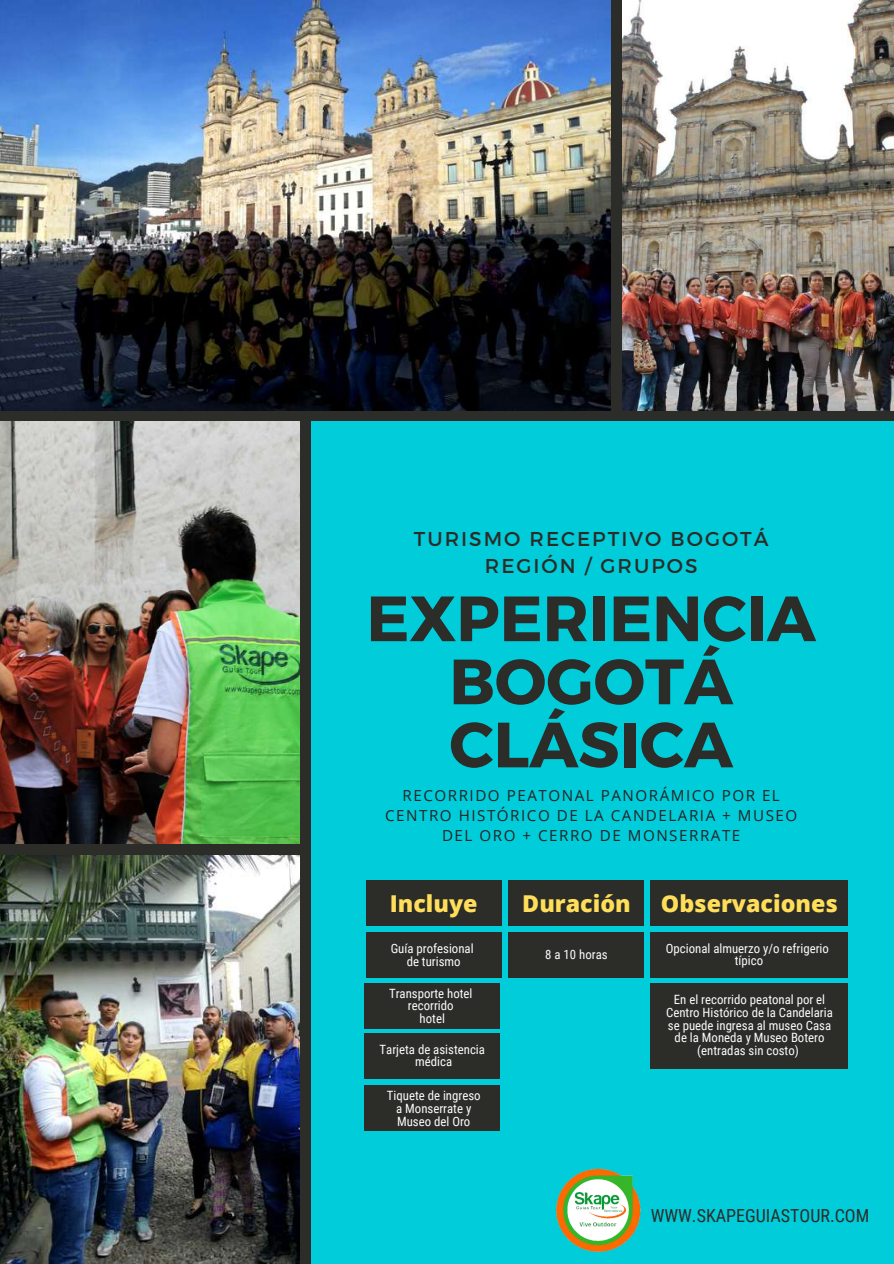
<style>
.page{position:relative;width:894px;height:1264px;background:#fff}
.page>*{position:absolute;margin:0;border:0;box-sizing:border-box;transform-origin:0 0}
.t1{font:700 63.75px/63px "Montserrat";color:#2c2c29;text-align:center}
.t2{font:800 23.25px "Open Sans";color:#ffde59}
.t3{font:19.95px/27px "Montserrat";letter-spacing:.1em;color:#2c2c29;text-align:center}
.t4{font:18px "Roboto Condensed";color:#2c2c29}
.t5{font:15.15px/20.2px "Open Sans";letter-spacing:.1em;color:#232425;text-align:center}
.t6{font:12.75px/12.8px "Roboto Condensed";color:#fcfcfc;text-align:center}
</style>
<div class="page">
<div style="left:0;top:0;width:893px;height:1263px;background:#2c2c29"></div>
<img style="left:0;top:0;width:610px;height:410px">
<img style="left:622px;top:0;width:271px;height:410px">
<img style="left:0;top:421px;width:300px;height:422px">
<div style="left:311px;top:421px;width:582px;height:842px;background:#00ccda"></div>
<img style="left:0;top:855px;width:300px;height:408px">
<div style="left:366px;top:932px;width:135px;height:45px;background:#2c2c29"></div>
<div style="left:365px;top:983px;width:135px;height:45px;background:#2c2c29"></div>
<div style="left:365px;top:1033px;width:135px;height:45px;background:#2c2c29"></div>
<div style="left:366px;top:880px;width:135px;height:45px;background:#2c2c29"></div>
<div style="left:508px;top:932px;width:135px;height:45px;background:#2c2c29"></div>
<div style="left:508px;top:880px;width:135px;height:45px;background:#2c2c29"></div>
<div style="left:365px;top:1085px;width:135px;height:45px;background:#2c2c29"></div>
<div style="left:650px;top:932px;width:197px;height:45px;background:#2c2c29"></div>
<div style="left:650px;top:880px;width:197px;height:45px;background:#2c2c29"></div>
<div style="left:650px;top:983px;width:197px;height:86px;background:#2c2c29"></div>
<img style="left:556px;top:1168px;width:85px;height:84px">
<h3 class="t3" style="left:413px;top:524px;width:356px">TURISMO RECEPTIVO BOGOTÁ<br>REGIÓN / GRUPOS</h3>
<h1 class="t1" style="left:366px;top:583px;width:451px">EXPERIENCIA<br>BOGOTÁ<br>CLÁSICA</h1>
<p class="t5" style="left:385px;top:784px;width:413px">RECORRIDO PEATONAL PANORÁMICO POR EL<br>CENTRO HISTÓRICO DE LA CANDELARIA + MUSEO<br>DEL ORO + CERRO DE MONSERRATE</p>
<h2 class="t2" style="left:389px;top:887px;width:89px">Incluye</h2>
<p class="t6" style="left:390px;top:942px;width:84px">Guía profesional de turismo</p>
<p class="t6" style="left:389px;top:986px;width:85px">Transporte hotel recorrido<br>hotel</p>
<p class="t6" style="left:379px;top:1042px;width:107px">Tarjeta de asistencia médica</p>
<p class="t6" style="left:387px;top:1089px;width:95px">Tiquete de ingreso a Monserrate y<br>Museo del Oro</p>
<h2 class="t2" style="left:522px;top:887px;width:110px">Duración</h2>
<p class="t6" style="left:545px;top:947px;width:64px">8 a 10 horas</p>
<h2 class="t2" style="left:660px;top:887px;width:178px">Observaciones</h2>
<p class="t6" style="left:665px;top:941px;width:164px">Opcional almuerzo y/o refrigerio típico</p>
<p class="t6" style="left:666px;top:993px;width:168px">En el recorrido peatonal por el<br>Centro Histórico de la Candelaria se puede ingresa al museo Casa de la Moneda y Museo Botero (entradas sin costo)</p>
<h3 class="t4" style="left:650px;top:1205px;width:220px">WWW.SKAPEGUIASTOUR.COM</h3>
</div>
